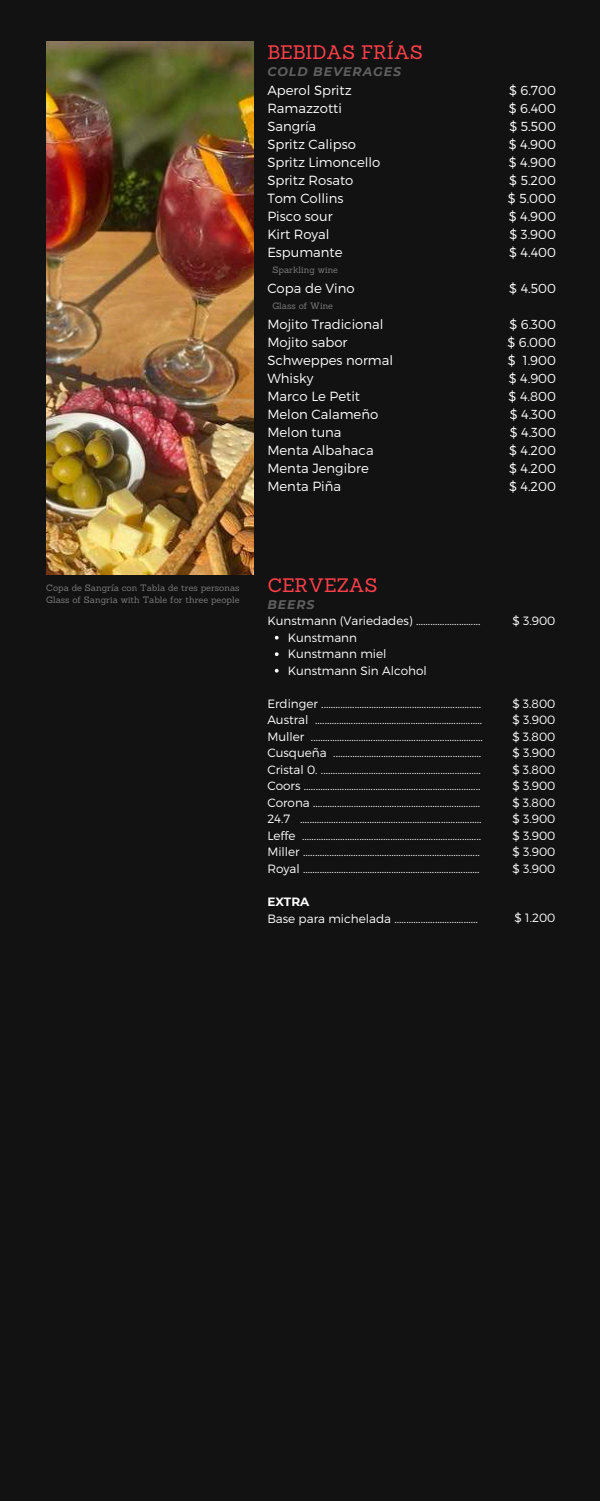
<style>
.page{position:relative;width:600px;height:1501px;background:#fff}
.page>*{position:absolute;margin:0;border:0;box-sizing:border-box;transform-origin:0 0}
.t1{font:19px "Sanchez";color:#ff3f4a}
.t2{font:300 13.2px/18px "Montserrat";color:#fff}
.t3{font:300 13px/18px "Montserrat";color:#fff;text-align:justify}
.t4{font:italic 700 12.5px "Montserrat";letter-spacing:.075em;color:#5f5f5f}
.t5{font:300 12px/16.5px "Montserrat";color:#fff}
.t6{font:700 12px "Montserrat";color:#fff}
.t7{font:9px/12px "Sanchez";color:#797878}
</style>
<div class="page">
<div style="left:0;top:0;width:600px;height:1500px;background:#121212"></div>
<svg style="left:275px;top:635px;width:4px;height:4px"></svg>
<svg style="left:275px;top:652px;width:4px;height:4px"></svg>
<svg style="left:275px;top:668px;width:4px;height:4px"></svg>
<img style="left:46px;top:41px;width:207px;height:533px">
<h1 class="t1" style="left:267px;top:40px;width:157px">BEBIDAS FRÍAS</h1>
<p class="t2" style="left:267px;top:80px;width:115px">Aperol Spritz<br>Ramazzotti<br>Sangría<br>Spritz Calipso<br>Spritz Limoncello<br>Spritz Rosato<br>Tom Collins<br>Pisco sour<br>Kirt Royal<br>Espumante</p>
<p class="t2" style="left:267px;top:278px;width:89px">Copa de Vino</p>
<p class="t2" style="left:267px;top:314px;width:127px">Mojito Tradicional<br>Mojito sabor<br>Schweppes normal<br>Whisky<br>Marco Le Petit<br>Melon Calameño<br>Melon tuna<br>Menta Albahaca<br>Menta Jengibre<br>Menta Piña</p>
<p class="t4" style="left:267px;top:64px;width:135px">COLD BEVERAGES</p>
<p class="t7" style="left:273px;top:263px;width:67px">Sparkling wine</p>
<p class="t7" style="left:273px;top:300px;width:62px">Glass of Wine</p>
<p class="t3" style="left:508px;top:80px;width:50px">$ 6.700 $ 6.400 $ 5.500 $ 4.900 $ 4.900 $ 5.200 $ 5.000 $ 4.900 $ 3.900 $ 4.400</p>
<p class="t3" style="left:509px;top:278px;width:48px">$ 4.500</p>
<p class="t3" style="left:507px;top:314px;width:50px">$ 6.300 $ 6.000 $ 1.900 $ 4.900 $ 4.800 $ 4.300 $ 4.300 $ 4.200 $ 4.200 $ 4.200</p>
<p class="t7" style="left:46px;top:582px;width:195px">Copa de Sangría con Tabla de tres personas<br>Glass of Sangria with Table for three people</p>
<h1 class="t1" style="left:268px;top:573px;width:111px">CERVEZAS</h1>
<p class="t4" style="left:267px;top:597px;width:49px">BEERS</p>
<p class="t5" style="left:288px;top:612px;width:194px;text-indent:-20px">Kunstmann (Variedades) ...........................<br>Kunstmann<br>Kunstmann miel<br>Kunstmann Sin Alcohol</p>
<p class="t5" style="left:267px;top:694px;width:217px">Erdinger ...................................................................<br>Austral ......................................................................<br>Muller ........................................................................<br>Cusqueña ..............................................................<br>Cristal 0. ...................................................................<br>Coors ..........................................................................<br>Corona ......................................................................<br>24.7 ............................................................................<br>Leffe ...........................................................................<br>Miller ..........................................................................<br>Royal ..........................................................................</p>
<p class="t6" style="left:267px;top:894px;width:44px">EXTRA</p>
<p class="t5" style="left:267px;top:910px;width:212px">Base para michelada ...................................</p>
<p class="t5" style="left:513px;top:612px;width:44px">$ 3.900</p>
<p class="t5" style="left:512px;top:694px;width:45px;text-align:justify">$ 3.800 $ 3.900 $ 3.800 $ 3.900 $ 3.800 $ 3.900 $ 3.800 $ 3.900 $ 3.900 $ 3.900 $ 3.900</p>
<p class="t5" style="left:515px;top:909px;width:42px">$ 1.200</p>
</div>
